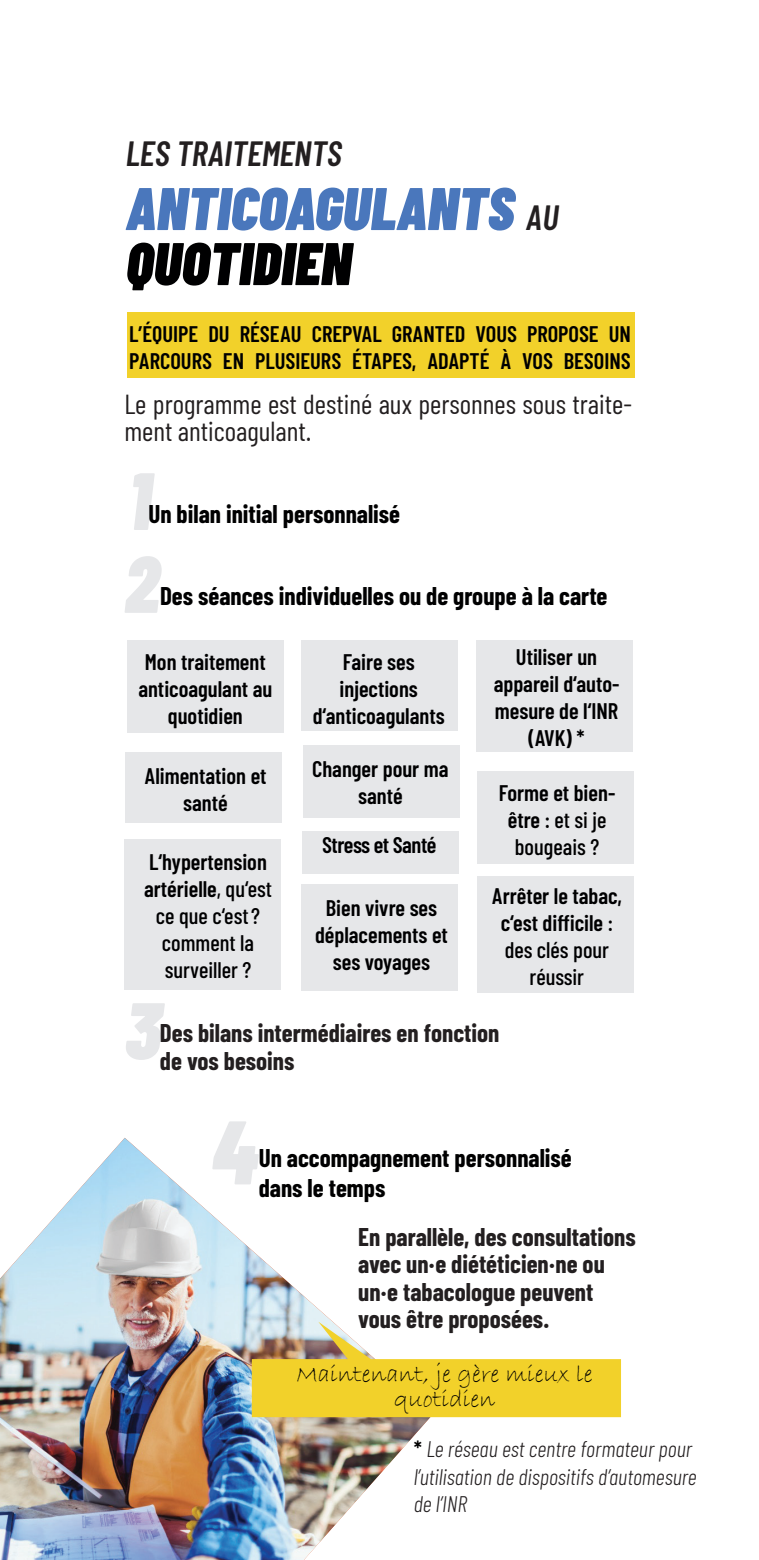
<style>
.page{position:relative;width:759px;height:1560px;background:#fff}
.page>*{position:absolute;margin:0;border:0;box-sizing:border-box;transform-origin:0 0}
.t1{font:italic 900 90px "Barlow Condensed";color:#e6e7e9}
.t2{font:italic 900 60px/55px "Barlow Condensed";color:#4a77bc}
.t3{font:italic 600 35px "Barlow Condensed";color:#231f20}
.t4{font:27.5px/27.5px "Barlow Condensed";color:#231f20}
.t5{font:700 25px/27.5px "Barlow Condensed";color:#231f20}
.t6{font:700 25px/30px "Barlow Condensed";color:#000001}
.t7{font:25px/25px "Bradley Hand ITC";color:#000001;text-align:center}
.t8{font:600 22.5px/27px "Barlow Condensed";color:#000001;text-align:center}
.t9{font:italic 300 22.5px/27.5px "Barlow Condensed";color:#231f20}
.t10{font:500 22.5px/27px "Barlow Condensed";color:#000001;text-align:center}
.t11{font:600 22.5px "Barlow Condensed";letter-spacing:-.02em;color:#000001}
.s1{font-weight:600;font-size:35px;color:#231f20}
.s2{color:#000001}
.s3{font-weight:600}
.s4{font-weight:500}
.s5{font-weight:600;font-style:normal;color:#000001}
</style>
<div class="page">
<div style="left:127px;top:312px;width:507px;height:65px;background:#f2d12a"></div>
<svg style="left:133px;top:473px;width:22px;height:57px"></svg>
<svg style="left:126px;top:1003px;width:39px;height:56px"></svg>
<svg style="left:125px;top:556px;width:37px;height:56px"></svg>
<div style="left:302px;top:830px;width:156px;height:43px;background:#e6e7e9"></div>
<div style="left:477px;top:771px;width:156px;height:92px;background:#e6e7e9"></div>
<div style="left:477px;top:875px;width:156px;height:117px;background:#e6e7e9"></div>
<img style="left:0;top:1137px;width:434px;height:422px">
<svg style="left:252px;top:1321px;width:368px;height:95px"></svg>
<div style="left:303px;top:744px;width:156px;height:73px;background:#e6e7e9"></div>
<div style="left:124px;top:839px;width:156px;height:151px;background:#e6e7e9"></div>
<div style="left:126px;top:752px;width:156px;height:70px;background:#e6e7e9"></div>
<div style="left:301px;top:883px;width:156px;height:107px;background:#e6e7e9"></div>
<div style="left:127px;top:640px;width:156px;height:93px;background:#e6e7e9"></div>
<div style="left:301px;top:640px;width:156px;height:91px;background:#e6e7e9"></div>
<div style="left:476px;top:640px;width:156px;height:112px;background:#e6e7e9"></div>
<h3 class="t3" style="left:126px;top:131px;width:217px">LES TRAITEMENTS</h3>
<h2 class="t2" style="left:126px;top:179px;width:434px">ANTICOAGULANTS <span class="s1">AU<br></span><span class="s2">QUOTIDIEN</span></h2>
<p class="t8" style="left:129px;top:320px;width:500px;text-align:left">l’équipe dU RÉSEAU CREPvAL GRANTED vous propose un parcours en plusieurs étapes, adapté à vos besoins</p>
<p class="t4" style="left:124px;top:389px;width:509px">Le programme est destiné aux personnes sous traite&shy;ment anticoagulant.</p>
<p class="t6" style="left:148px;top:498px;width:253px">Un bilan initial personnalisé</p>
<p class="t6" style="left:160px;top:580px;width:449px">Des séances individuelles ou de groupe à la carte</p>
<p class="t8" style="left:138px;top:648px;width:135px">Mon traitement anticoagulant au quotidien</p>
<p class="t8" style="left:313px;top:648px;width:133px">Faire ses injections d‘anticoagulants</p>
<p class="t8" style="left:493px;top:642px;width:127px">Utiliser un appareil d‘auto&shy;mesure de l‘INR (AVK) *</p>
<p class="t8" style="left:144px;top:761px;width:123px">Alimentation et santé</p>
<p class="t10" style="left:144px;top:847px;width:129px"><span class="s3">L‘hypertension artérielle</span>, qu‘est ce que c‘est ? comment la surveiller ?</p>
<p class="t8" style="left:312px;top:754px;width:138px">Changer pour ma santé</p>
<p class="t11" style="left:322px;top:831px;width:116px">Stress et Santé</p>
<p class="t8" style="left:315px;top:893px;width:134px">Bien vivre ses déplacements et ses voyages</p>
<p class="t8" style="left:498px;top:778px;width:118px">Forme et bien&shy;être <span class="s4">: et si je bougeais ?</span></p>
<p class="t8" style="left:491px;top:882px;width:132px">Arrêter le tabac, c‘est difficile <span class="s4">: des clés pour réussir</span></p>
<p class="t5" style="left:160px;top:1018px;width:341px">Des bilans intermédiaires en fonction de vos besoins</p>
<h1 class="t1" style="left:211px;top:1096px;width:48px">4</h1>
<p class="t6" style="left:259px;top:1142px;width:314px">Un accompagnement personnalisé dans le temps</p>
<p class="t5" style="left:358px;top:1222px;width:279px">En parallèle, des consultations avec un.e diététicien.ne ou un.e tabacologue peuvent vous être proposées.</p>
<p class="t7" style="left:296px;top:1361px;width:298px">Maintenant, je gère mieux le quotidien</p>
<p class="t9" style="left:413px;top:1434px;width:284px"><span class="s5">*</span> Le réseau est centre formateur pour l’utilisation de dispositifs d’automesure de l’INR</p>
</div>
